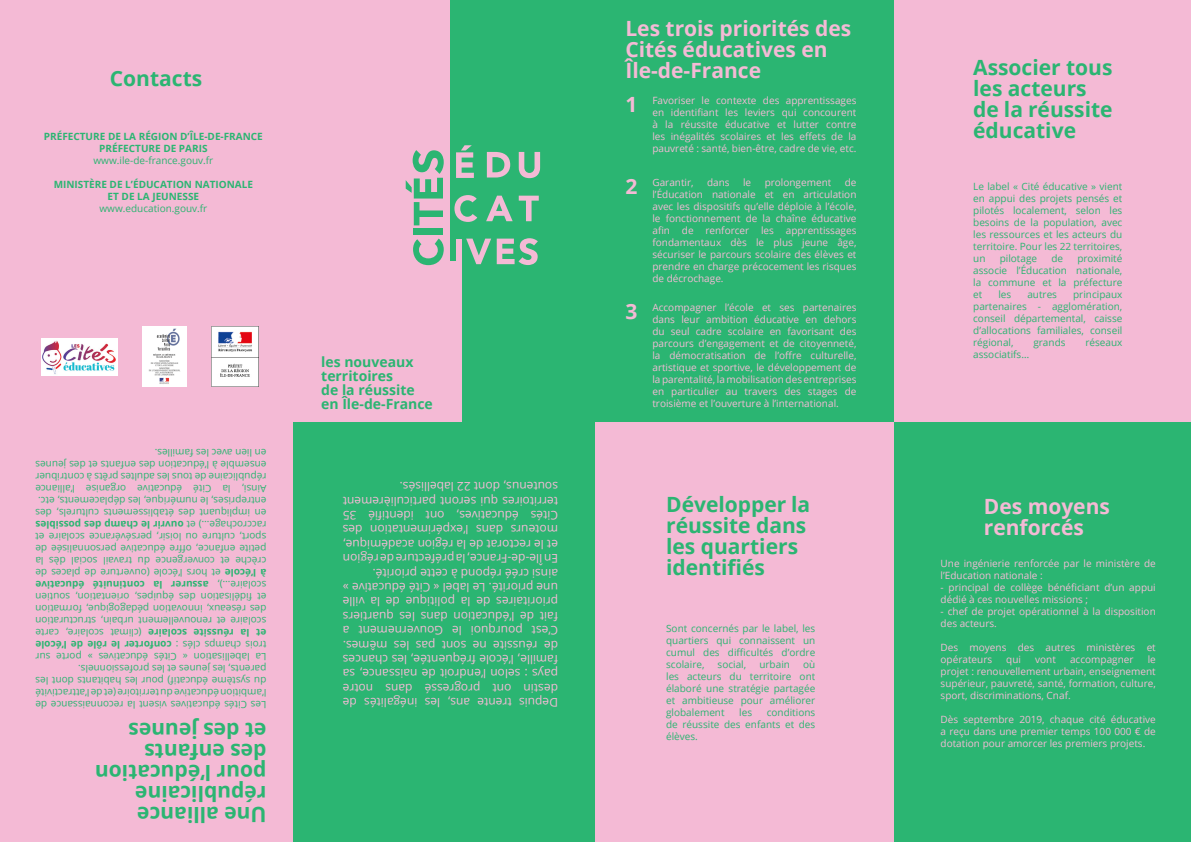
<style>
.page{position:relative;width:1191px;height:842px;background:#fff}
.page>*{position:absolute;margin:0;border:0;box-sizing:border-box;transform-origin:0 0}
.t1{font:700 21px/21px "Open Sans";color:#2bb572}
.t2{font:700 21px/21px "Open Sans";color:#f4bad5}
.t3{font:700 14px/14px "Open Sans";color:#2bb572}
.t4{font:12px/14.4px "Open Sans";color:#f4bad5;text-align:justify}
.t5{font:10px/12px "Open Sans";color:#2bb572;text-align:justify}
.t6{font:10px/12px "Open Sans";color:#f4bad5;text-align:justify}
.t7{font:700 10px "Open Sans";color:#2bb572}
.s1{font-weight:700}
</style>
<div class="page">
<div style="left:293px;top:422px;width:302px;height:420px;background:#2bb572"></div>
<div style="left:0;top:422px;width:293px;height:420px;background:#f4bad5"></div>
<div style="left:595px;top:422px;width:299px;height:420px;background:#f4bad5"></div>
<div style="left:894px;top:421px;width:297px;height:421px;background:#2bb572"></div>
<div style="left:894px;top:1px;width:297px;height:421px;background:#f4bad5"></div>
<div style="left:595px;top:1px;width:299px;height:421px;background:#2bb572"></div>
<div style="left:450px;top:1px;width:145px;height:421px;background:#2bb572"></div>
<div style="left:299px;top:1px;width:151px;height:421px;background:#f4bad5"></div>
<svg style="left:413px;top:239px;width:31px;height:26px"></svg>
<div style="left:414px;top:229px;width:29px;height:6px;background:#2bb572"></div>
<svg style="left:406px;top:150px;width:38px;height:75px"></svg>
<svg style="left:456px;top:145px;width:18px;height:33px"></svg>
<svg style="left:487px;top:152px;width:23px;height:25px"></svg>
<svg style="left:519px;top:152px;width:21px;height:26px"></svg>
<svg style="left:454px;top:195px;width:23px;height:27px"></svg>
<svg style="left:486px;top:196px;width:26px;height:26px"></svg>
<svg style="left:519px;top:196px;width:20px;height:25px"></svg>
<div style="left:456px;top:239px;width:5px;height:26px;background:#f4bad5"></div>
<svg style="left:466px;top:238px;width:72px;height:27px"></svg>
<div style="left:447px;top:261px;width:14px;height:161px;background:#f4bad5"></div>
<div style="left:0;top:0;width:299px;height:422px;background:#f4bad5"></div>
<img style="left:211px;top:326px;width:48px;height:61px">
<img style="left:42px;top:338px;width:75px;height:37px">
<img style="left:143px;top:326px;width:43px;height:61px">
<p class="t1" style="left:110px;top:67px;width:94px">Contacts</p>
<p class="t7" style="left:44px;top:129px;width:220px">PRÉFECTURE DE LA RÉGION D’ÎLE-DE-FRANCE</p>
<p class="t7" style="left:99px;top:141px;width:110px">PRÉFECTURE DE PARIS</p>
<p class="t5" style="left:93px;top:154px;width:121px">www.ile-de-france.gouv.fr</p>
<p class="t7" style="left:54px;top:177px;width:201px">MINISTÈRE DE L’ÉDUCATION NATIONALE</p>
<p class="t7" style="left:108px;top:189px;width:93px">ET DE LA JEUNESSE</p>
<p class="t5" style="left:99px;top:202px;width:109px">www.education.gouv.fr</p>
<p class="t5" style="left:266px;top:495px;width:232px;rotate:-180deg">Ainsi, la Cité éducative organise l’alliance républicaine de tous les adultes prêts à contribuer ensemble à l’éducation des enfants et des jeunes en lien avec les familles.</p>
<p class="t5" style="left:266px;top:591px;width:232px;text-align:left;rotate:-180deg">scolaire…),<br><span class="s1">à l’école</span> et hors l’école (ouverture de places de crèche et convergence du travail social dès la petite enfance, offre éducative personnalisée de sport, culture ou loisir, persévérance scolaire et raccrochage…) et <span class="s1">ouvrir le champ des possibles </span>en impliquant des établissements culturels, des entreprises, le numérique, les déplacements, etc.</p>
<p class="t7" style="left:209px;top:591px;width:175px;rotate:-180deg">assurer la continuité éducative</p>
<p class="t5" style="left:266px;top:603px;width:232px;rotate:-180deg">et fidélisation des équipes, orientation, soutien</p>
<p class="t5" style="left:266px;top:615px;width:232px;rotate:-180deg">des réseaux, innovation pédagogique, formation</p>
<p class="t5" style="left:266px;top:627px;width:232px;rotate:-180deg">scolaire et renouvellement urbain, structuration</p>
<p class="t5" style="left:266px;top:663px;width:232px;text-align:right;rotate:-180deg">La labellisation « Cités éducatives » porte sur trois champs clés : <span class="s1">conforter le rôle de l’école </span>(climat scolaire, carte</p>
<p class="t7" style="left:266px;top:639px;width:120px;rotate:-180deg">et la réussite scolaire</p>
<p class="t5" style="left:266px;top:711px;width:232px;rotate:-180deg">Les Cités éducatives visent la reconnaissance de l’ambition éducative du territoire (et de l’attractivité du système éducatif) pour les habitants dont les parents, les jeunes et les professionnels.</p>
<p class="t1" style="left:266px;top:741px;width:139px;rotate:-180deg">et des jeunes</p>
<p class="t1" style="left:266px;top:762px;width:123px;rotate:-180deg">des enfants</p>
<p class="t1" style="left:266px;top:783px;width:173px;rotate:-180deg">pour l’éducation</p>
<p class="t1" style="left:266px;top:825px;width:133px;rotate:-180deg">Une alliance républicaine</p>
<p class="t3" style="left:321px;top:354px;width:94px">les nouveaux territoires</p>
<p class="t3" style="left:321px;top:382px;width:95px">de la réussite</p>
<p class="t3" style="left:321px;top:396px;width:113px">en Île-de-France</p>
<p class="t4" style="left:558px;top:566px;width:217px;rotate:-180deg">En Île-de-France, la préfecture de région et le rectorat de la région académique, moteurs dans l’expérimentation des Cités éducatives, ont identifié 35 territoires qui seront particulièrement soutenus, dont 22 labellisés.</p>
<p class="t4" style="left:558px;top:710px;width:217px;rotate:-180deg">Depuis trente ans, les inégalités de destin ont progressé dans notre pays : selon l’endroit de naissance, sa famille, l’école fréquentée, les chances de réussite ne sont pas les mêmes.<br>C’est pourquoi le Gouvernement a fait de l’éducation dans les quartiers prioritaires de la politique de la ville une priorité. Le label « Cité éducative » ainsi créé répond à cette priorité.</p>
<p class="t2" style="left:625px;top:17px;width:227px">Les trois priorités des<br>Cités éducatives en<br>Île-de-France</p>
<p class="t2" style="left:625px;top:94px;width:13px">1</p>
<p class="t6" style="left:652px;top:94px;width:205px">Favoriser le contexte des apprentissages en identifiant les leviers qui concourent à la réussite éducative et lutter contre les inégalités scolaires et les effets de la pauvreté : santé, bien-être, cadre de vie, etc.</p>
<p class="t2" style="left:625px;top:175px;width:13px">2</p>
<p class="t2" style="left:625px;top:301px;width:13px">3</p>
<p class="t6" style="left:652px;top:176px;width:205px;text-indent:192px">de l’Éducation nationale et en articulation avec les dispositifs qu’elle déploie à l’école, le fonctionnement de la chaîne éducative afin de renforcer les apprentissages fondamentaux dès le plus jeune âge, sécuriser le parcours scolaire des élèves et prendre en charge précocement les risques de décrochage.</p>
<p class="t6" style="left:652px;top:176px;width:43px">Garantir,</p>
<p class="t6" style="left:707px;top:176px;width:24px">dans</p>
<p class="t6" style="left:743px;top:176px;width:10px">le</p>
<p class="t6" style="left:764px;top:176px;width:68px">prolongement</p>
<p class="t6" style="left:652px;top:301px;width:205px">Accompagner l’école et ses partenaires dans leur ambition éducative en dehors du seul cadre scolaire en favorisant des parcours d’engagement et de citoyenneté, la démocratisation de l’offre culturelle, artistique et sportive, le développement de la parentalité, la mobilisation des entreprises en particulier au travers des stages de troisième et l’ouverture à l’international.</p>
<p class="t1" style="left:666px;top:493px;width:146px">Développer la réussite dans les quartiers identifiés</p>
<p class="t5" style="left:666px;top:622px;width:151px">Sont concernés par le label, les quartiers qui connaissent un cumul des difficultés d’ordre scolaire,</p>
<p class="t5" style="left:666px;top:658px;width:151px;text-indent:137px">où les acteurs du territoire ont élaboré une stratégie partagée et ambitieuse pour améliorer globalement</p>
<p class="t5" style="left:717px;top:658px;width:30px">social,</p>
<p class="t5" style="left:759px;top:658px;width:32px">urbain</p>
<p class="t5" style="left:666px;top:706px;width:151px;text-indent:101px">conditions de réussite des enfants et des élèves.</p>
<p class="t5" style="left:739px;top:706px;width:14px">les</p>
<p class="t1" style="left:973px;top:57px;width:141px">Associer tous les acteurs de la réussite éducative</p>
<p class="t5" style="left:973px;top:180px;width:151px">Le label « Cité éducative » vient en appui des projets pensés et pilotés localement, selon les besoins de la population, avec les ressources et les acteurs du territoire. Pour les 22 territoires, un</p>
<p class="t5" style="left:973px;top:252px;width:151px;text-indent:104px">proximité associe l’Éducation nationale, la commune et la préfecture et</p>
<p class="t5" style="left:999px;top:252px;width:39px">pilotage</p>
<p class="t5" style="left:1051px;top:252px;width:13px">de</p>
<p class="t5" style="left:998px;top:288px;width:14px">les</p>
<p class="t5" style="left:1027px;top:288px;width:31px">autres</p>
<p class="t5" style="left:973px;top:288px;width:151px;text-indent:100px">principaux partenaires - agglomération, conseil départemental, caisse d’allocations familiales, conseil régional,</p>
<p class="t5" style="left:1033px;top:336px;width:34px">grands</p>
<p class="t5" style="left:1085px;top:336px;width:39px">réseaux</p>
<p class="t5" style="left:973px;top:348px;width:58px">associatifs…</p>
<p class="t2" style="left:983px;top:495px;width:128px">Des moyens renforcés</p>
<p class="t6" style="left:940px;top:557px;width:217px">Une ingénierie renforcée par le ministère de l’Education nationale :</p>
<p class="t6" style="left:940px;top:581px;width:217px">- principal de collège bénéficiant d’un appui dédié à ces nouvelles missions ;</p>
<p class="t6" style="left:940px;top:605px;width:217px">- chef de projet opérationnel à la disposition des acteurs.</p>
<p class="t6" style="left:940px;top:641px;width:217px">Des moyens des autres ministères et opérateurs</p>
<p class="t6" style="left:940px;top:653px;width:217px;text-indent:207px">le projet : renouvellement urbain, enseignement supérieur, pauvreté, santé, formation, culture, sport, discriminations, Cnaf.</p>
<p class="t6" style="left:940px;top:713px;width:217px">Dès septembre 2019, chaque cité éducative a reçu dans une premier temps 100 000 € de dotation pour amorcer les premiers projets.</p>
<p class="t6" style="left:1006px;top:653px;width:16px">qui</p>
<p class="t6" style="left:1035px;top:653px;width:22px">vont</p>
<p class="t6" style="left:1070px;top:653px;width:65px">accompagner</p>
</div>
